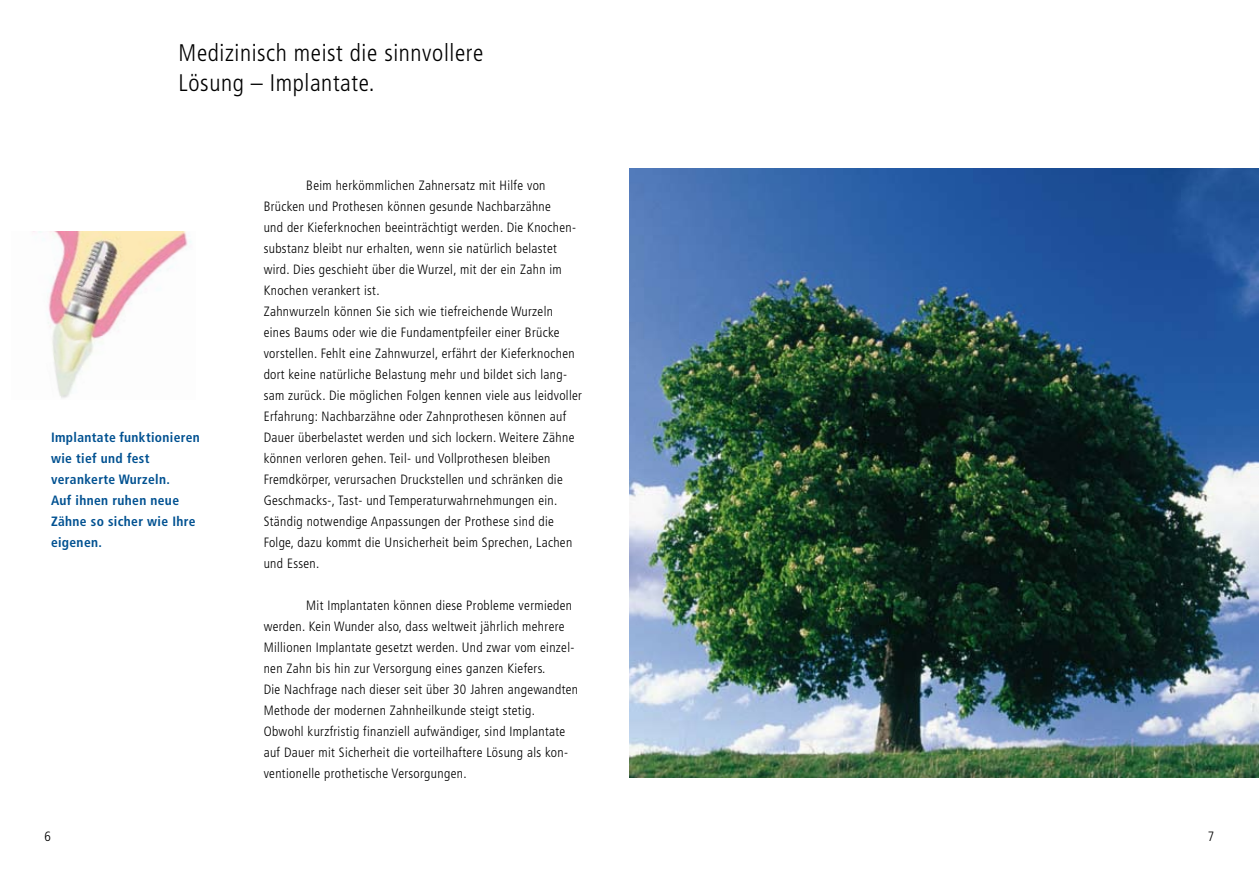
<style>
.page{position:relative;width:1259px;height:893px;background:#fff}
.page>*{position:absolute;margin:0;border:0;box-sizing:border-box;transform-origin:0 0}
.t1{font:300 condensed 24px/30px "Frutiger";letter-spacing:.025em;color:#000}
.t2{font:300 condensed 13.5px/21px "Frutiger";letter-spacing:.025em;color:#000}
.t3{font:700 condensed 13.5px/21px "Frutiger";letter-spacing:.025em;color:#005191}
</style>
<div class="page">
<img style="left:629px;top:169px;width:629px;height:609px">
<img style="left:39px;top:232px;width:152px;height:166px">
<h1 class="t1" style="left:179px;top:38px;width:306px">Medizinisch meist die sinnvollere<br>Lösung – Implantate.</h1>
<p class="t3" style="left:51px;top:426px;width:150px">Implantate funktionieren wie tief und fest verankerte Wurzeln.<br>Auf ihnen ruhen neue<br>Zähne so sicher wie Ihre eigenen.</p>
<p class="t2" style="left:264px;top:175px;width:320px;text-indent:43px">Beim herkömmlichen Zahnersatz mit Hilfe von Brücken und Prothesen können gesunde Nachbarzähne<br>und der Kieferknochen beeinträchtigt werden. Die Knochen&shy;substanz bleibt nur erhalten, wenn sie natürlich belastet wird. Dies geschieht über die Wurzel, mit der ein Zahn im Knochen verankert ist.<br>Zahnwurzeln können Sie sich wie tiefreichende Wurzeln eines Baums oder wie die Fundamentpfeiler einer Brücke vorstellen. Fehlt eine Zahnwurzel, erfährt der Kieferknochen dort keine natürliche Belastung mehr und bildet sich lang&shy;sam zurück. Die möglichen Folgen kennen viele aus leidvoller Erfahrung: Nachbarzähne oder Zahnprothesen können auf Dauer überbelastet werden und sich lockern. Weitere Zähne können verloren gehen. Teil- und Vollprothesen bleiben Fremdkörper, verursachen Druckstellen und schränken die Geschmacks-, Tast- und Temperaturwahrnehmungen ein.<br>Ständig notwendige Anpassungen der Prothese sind die Folge, dazu kommt die Unsicherheit beim Sprechen, Lachen und Essen.</p>
<p class="t2" style="left:264px;top:595px;width:316px;text-indent:43px">Mit Implantaten können diese Probleme vermieden werden. Kein Wunder also, dass weltweit jährlich mehrere Millionen Implantate gesetzt werden. Und zwar vom einzel&shy;nen Zahn bis hin zur Versorgung eines ganzen Kiefers.<br>Die Nachfrage nach dieser seit über 30 Jahren angewandten Methode der modernen Zahnheilkunde steigt stetig.<br>Obwohl kurzfristig finanziell aufwändiger, sind Implantate auf Dauer mit Sicherheit die vorteilhaftere Lösung als kon&shy;ventionelle prothetische Versorgungen.</p>
<p class="t2" style="left:45px;top:826px;width:8px">6</p>
<p class="t2" style="left:1208px;top:826px;width:8px">7</p>
</div>
